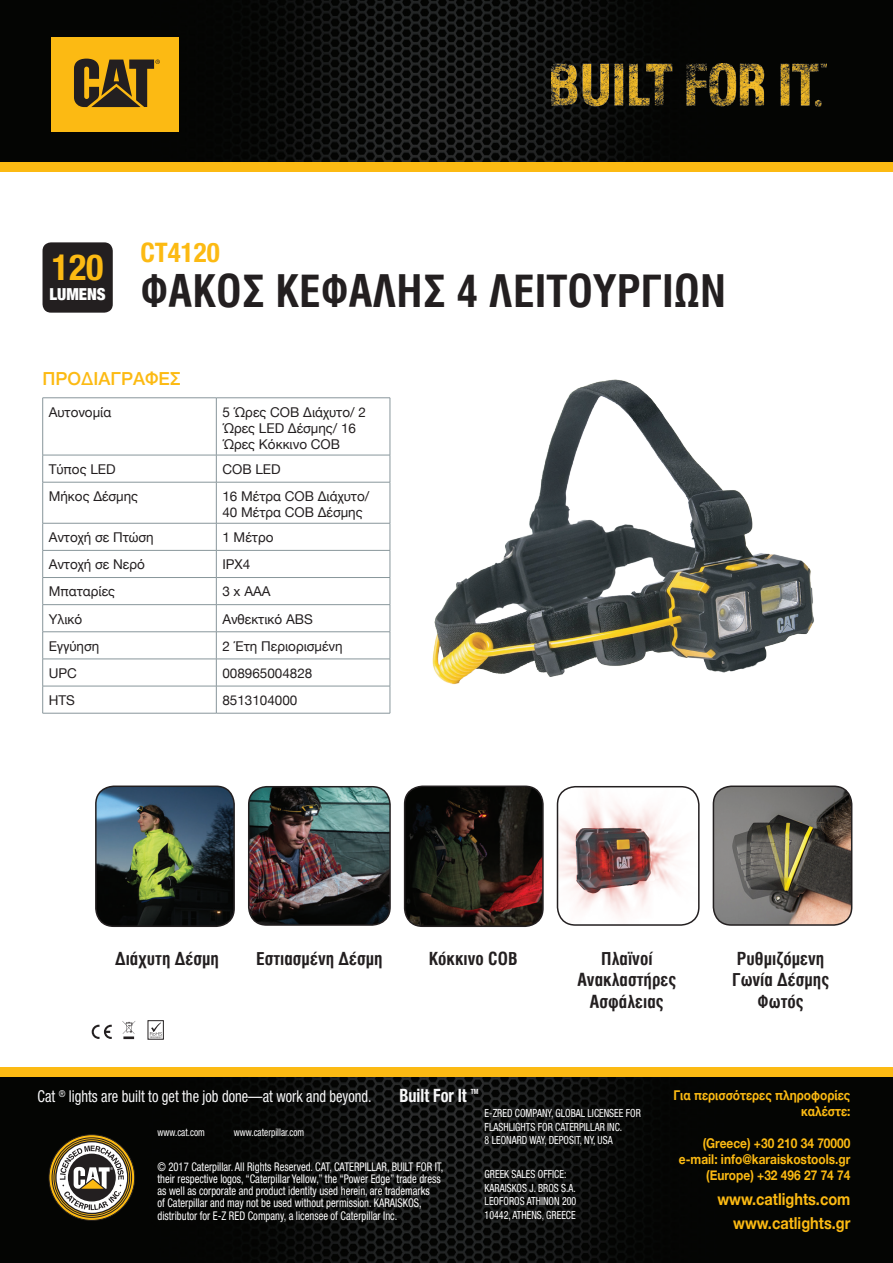
<style>
.page{position:relative;width:893px;height:1263px;background:#fff}
.page>*{position:absolute;margin:0;border:0;box-sizing:border-box;transform-origin:0 0}
.t1{font:45px "UB Helvetica Cond Bold";color:#231f20}
.t2{font:700 condensed 36px "Helvetica Neue LT Std";color:#fcba13}
.t3{font:700 condensed 27px "Helvetica Neue LT Std";color:#fcba13}
.t4{font:700 condensed 18.45px "Helvetica Neue LT Std";color:#f8f8f9;scale:.88 1}
.t5{font:18px/21.6px "UB Helvetica Cond Bold";color:#231f20;text-align:center}
.t6{font:500 18px "Helvetica Neue";color:#fcba13}
.t7{font:700 16.5px/24px "Helvetica Neue";color:#fcba13;text-align:right;scale:.88 1}
.t8{font:900 condensed 16.5px "Helvetica Neue";color:#fff}
.t9{font:condensed 16.35px "Helvetica Neue LT Std";color:#f8f8f9;scale:.88 1}
.t10{font:13.5px/16.2px "Helvetica Neue";color:#231f20}
.t11{font:700 13.5px/15.9px "Helvetica Neue";color:#fcba13;text-align:right;scale:.88 1}
.t12{font:condensed 12px/12.3px "Helvetica Neue LT Std";color:#fff;scale:.88 1}
.t13{font:condensed 11.25px/13.5px "Helvetica Neue LT Std";color:#fff;scale:.88 1}
.t14{font:condensed 10.5px "Helvetica Neue LT Std";color:#fff;scale:.88 1}
.t15{font:700 condensed 7.2px "Helvetica Neue LT Std";color:#f8f8f9;scale:.88 1}
</style>
<div class="page">
<img style="left:0;top:1077px;width:893px;height:186px">
<div style="left:0;top:1068px;width:893px;height:9px;background:#fcba13"></div>
<img style="left:0;top:0;width:893px;height:162px">
<div style="left:0;top:162px;width:893px;height:9px;background:#fcba13"></div>
<svg style="left:49px;top:1135px;width:86px;height:85px"></svg>
<svg style="left:52px;top:1138px;width:80px;height:79px"></svg>
<svg style="left:54px;top:1140px;width:76px;height:75px"></svg>
<svg style="left:56px;top:1142px;width:72px;height:71px"></svg>
<div style="left:55px;top:1141px;width:73px;height:73px;border:1px solid #231f20;border-radius:50%"></div>
<svg style="left:60px;top:1145px;width:64px;height:65px"></svg>
<div style="left:51px;top:37px;width:128px;height:95px;background:#fcba13"></div>
<svg style="left:74px;top:59px;width:86px;height:48px"></svg>
<img style="left:551px;top:63px;width:276px;height:44px">
<svg style="left:92px;top:1025px;width:20px;height:14px"></svg>
<svg style="left:122px;top:1021px;width:13px;height:18px"></svg>
<svg style="left:150px;top:1022px;width:11px;height:15px"></svg>
<img style="left:432px;top:379px;width:382px;height:306px">
<img style="left:557px;top:787px;width:140px;height:138px">
<div style="left:557px;top:786px;width:143px;height:140px;border:2px solid #231f20;border-radius:18px"></div>
<img style="left:249px;top:787px;width:141px;height:138px">
<div style="left:248px;top:786px;width:143px;height:140px;border:2px solid #231f20;border-radius:18px"></div>
<img style="left:713px;top:786px;width:139px;height:139px">
<div style="left:713px;top:785px;width:139px;height:141px;border:2px solid #231f20;border-radius:18px"></div>
<img style="left:405px;top:788px;width:138px;height:138px">
<div style="left:404px;top:785px;width:140px;height:142px;border:2px solid #231f20;border-radius:18px"></div>
<img style="left:96px;top:788px;width:138px;height:138px">
<div style="left:95px;top:785px;width:140px;height:142px;border:2px solid #231f20;border-radius:18px"></div>
<div style="left:43px;top:242px;width:70px;height:71px;background:#231f20;border-radius:9px"></div>
<hr style="left:43px;top:397px;width:173px;height:1px;background:#88969b">
<hr style="left:42px;top:398px;width:1px;height:57px;background:#88969b">
<hr style="left:216px;top:397px;width:174px;height:1px;background:#88969b">
<hr style="left:216px;top:398px;width:1px;height:57px;background:#88969b">
<hr style="left:390px;top:398px;width:1px;height:57px;background:#88969b">
<hr style="left:43px;top:455px;width:173px;height:1px;background:#88969b">
<svg style="left:42px;top:455px;width:1px;height:27px"></svg>
<hr style="left:216px;top:455px;width:174px;height:1px;background:#88969b">
<svg style="left:216px;top:455px;width:1px;height:27px"></svg>
<svg style="left:390px;top:455px;width:1px;height:27px"></svg>
<hr style="left:43px;top:482px;width:173px;height:1px;background:#88969b">
<hr style="left:42px;top:482px;width:1px;height:41px;background:#88969b">
<hr style="left:216px;top:482px;width:174px;height:1px;background:#88969b">
<hr style="left:216px;top:482px;width:1px;height:41px;background:#88969b">
<hr style="left:390px;top:482px;width:1px;height:41px;background:#88969b">
<hr style="left:43px;top:523px;width:173px;height:1px;background:#88969b">
<hr style="left:216px;top:523px;width:174px;height:1px;background:#88969b">
<hr style="left:43px;top:550px;width:173px;height:1px;background:#88969b">
<hr style="left:216px;top:550px;width:174px;height:1px;background:#88969b">
<hr style="left:43px;top:577px;width:173px;height:1px;background:#88969b">
<hr style="left:216px;top:577px;width:174px;height:1px;background:#88969b">
<hr style="left:43px;top:604px;width:173px;height:1px;background:#88969b">
<hr style="left:216px;top:604px;width:174px;height:1px;background:#88969b">
<hr style="left:43px;top:631px;width:173px;height:1px;background:#88969b">
<hr style="left:216px;top:631px;width:174px;height:1px;background:#88969b">
<hr style="left:43px;top:659px;width:173px;height:1px;background:#88969b">
<hr style="left:216px;top:659px;width:174px;height:1px;background:#88969b">
<hr style="left:43px;top:686px;width:173px;height:1px;background:#88969b">
<svg style="left:42px;top:523px;width:1px;height:190px"></svg>
<hr style="left:216px;top:686px;width:174px;height:1px;background:#88969b">
<svg style="left:216px;top:523px;width:1px;height:190px"></svg>
<svg style="left:390px;top:523px;width:1px;height:190px"></svg>
<hr style="left:43px;top:713px;width:173px;height:1px;background:#88969b">
<hr style="left:216px;top:713px;width:174px;height:1px;background:#88969b">
<h2 class="t2" style="left:52px;top:246px;width:53px">120</h2>
<h3 class="t8" style="left:50px;top:281px;width:58px">LUMENS</h3>
<h3 class="t3" style="left:140px;top:236px;width:81px">CT4120</h3>
<h1 class="t1" style="left:140px;top:265px;width:587px">ΦΑΚΟΣ ΚΕΦΑΛΗΣ 4 ΛΕΙΤΟΥΡΓΙΩΝ</h1>
<h3 class="t6" style="left:43px;top:364px;width:140px">ΠΡΟΔΙΑΓΡΑΦΕΣ</h3>
<p class="t10" style="left:49px;top:404px;width:64px">Αυτονομία</p>
<p class="t10" style="left:222px;top:404px;width:145px">5 Ώρες COB Διάχυτο/ 2<br>Ώρες LED Δέσμης/ 16<br>Ώρες Κόκκινο COB</p>
<p class="t10" style="left:49px;top:462px;width:68px">Τύπος LED</p>
<p class="t10" style="left:222px;top:462px;width:60px">COB LED</p>
<p class="t10" style="left:49px;top:489px;width:91px">Μήκος Δέσμης</p>
<p class="t10" style="left:222px;top:489px;width:148px">16 Μέτρα COB Διάχυτο/<br>40 Μέτρα COB Δέσμης</p>
<p class="t10" style="left:49px;top:530px;width:107px">Αντοχή σε Πτώση</p>
<p class="t10" style="left:222px;top:530px;width:53px">1 Μέτρο</p>
<p class="t10" style="left:49px;top:557px;width:98px">Αντοχή σε Νερό</p>
<p class="t10" style="left:222px;top:557px;width:29px">IPX4</p>
<p class="t10" style="left:49px;top:584px;width:68px">Μπαταρίες</p>
<p class="t10" style="left:222px;top:584px;width:50px">3 x AAA</p>
<p class="t10" style="left:49px;top:611px;width:35px">Υλικό</p>
<p class="t10" style="left:222px;top:611px;width:92px">Ανθεκτικό ABS</p>
<p class="t10" style="left:49px;top:638px;width:52px">Εγγύηση</p>
<p class="t10" style="left:222px;top:638px;width:122px">2 Έτη Περιορισμένη</p>
<p class="t10" style="left:49px;top:666px;width:30px">UPC</p>
<p class="t10" style="left:222px;top:666px;width:92px">008965004828</p>
<p class="t10" style="left:49px;top:693px;width:28px">HTS</p>
<p class="t10" style="left:222px;top:693px;width:77px">8513104000</p>
<h3 class="t5" style="left:429px;top:948px;width:90px">Κόκκινο COB</h3>
<h3 class="t5" style="left:577px;top:948px;width:100px">Πλαϊνοί<br>Ανακλαστήρες<br>Ασφάλειας</h3>
<h3 class="t5" style="left:115px;top:948px;width:105px">Διάχυτη Δέσμη</h3>
<h3 class="t5" style="left:256px;top:948px;width:128px">Εστιασμένη Δέσμη</h3>
<h3 class="t5" style="left:732px;top:948px;width:99px">Ρυθμιζόμενη<br>Γωνία Δέσμης<br>Φωτός</h3>
<h3 class="t9" style="left:38px;top:1087px;width:381px">Cat <sup>®</sup> lights are built to get the job done—at work and beyond.</h3>
<h3 class="t4" style="left:399px;top:1084px;width:78px">Built For It</h3>
<p class="t15" style="left:471px;top:1087px;width:10px">TM</p>
<p class="t14" style="left:157px;top:1126px;width:55px">www.cat.com</p>
<p class="t14" style="left:234px;top:1126px;width:81px">www.caterpillar.com</p>
<p class="t12" style="left:157px;top:1160px;width:326px">© 2017 Caterpillar. All Rights Reserved. CAT, CATERPILLAR, BUILT FOR IT, their respective logos, “Caterpillar Yellow,” the “Power Edge” trade dress as well as corporate and product identity used herein, are trademarks<br>of Caterpillar and may not be used without permission. KARAISKOS, distributor for E-Z RED Company, a licensee of Caterpillar Inc.</p>
<p class="t13" style="left:485px;top:1106px;width:179px">E-ZRED COMPANY, GLOBAL LICENSEE FOR<br>FLASHLIGHTS FOR CATERPILLAR INC.<br>8 LEONARD WAY, DEPOSIT, NY, USA</p>
<p class="t13" style="left:485px;top:1167px;width:106px">GREEK SALES OFFICE:<br>KARAISKOS J. BROS S.A.<br>LEOFOROS ATHINON 200<br>10442, ATHENS, GREECE</p>
<p class="t11" style="left:673px;top:1088px;width:203px">Για περισσότερες πληροφορίες καλέστε:</p>
<p class="t11" style="left:679px;top:1136px;width:196px">(Greece) +30 210 34 70000 e-mail: info@karaiskostools.gr (Europe) +32 496 27 74 74</p>
<h3 class="t7" style="left:717px;top:1187px;width:153px">www.catlights.com www.catlights.gr</h3>
</div>
